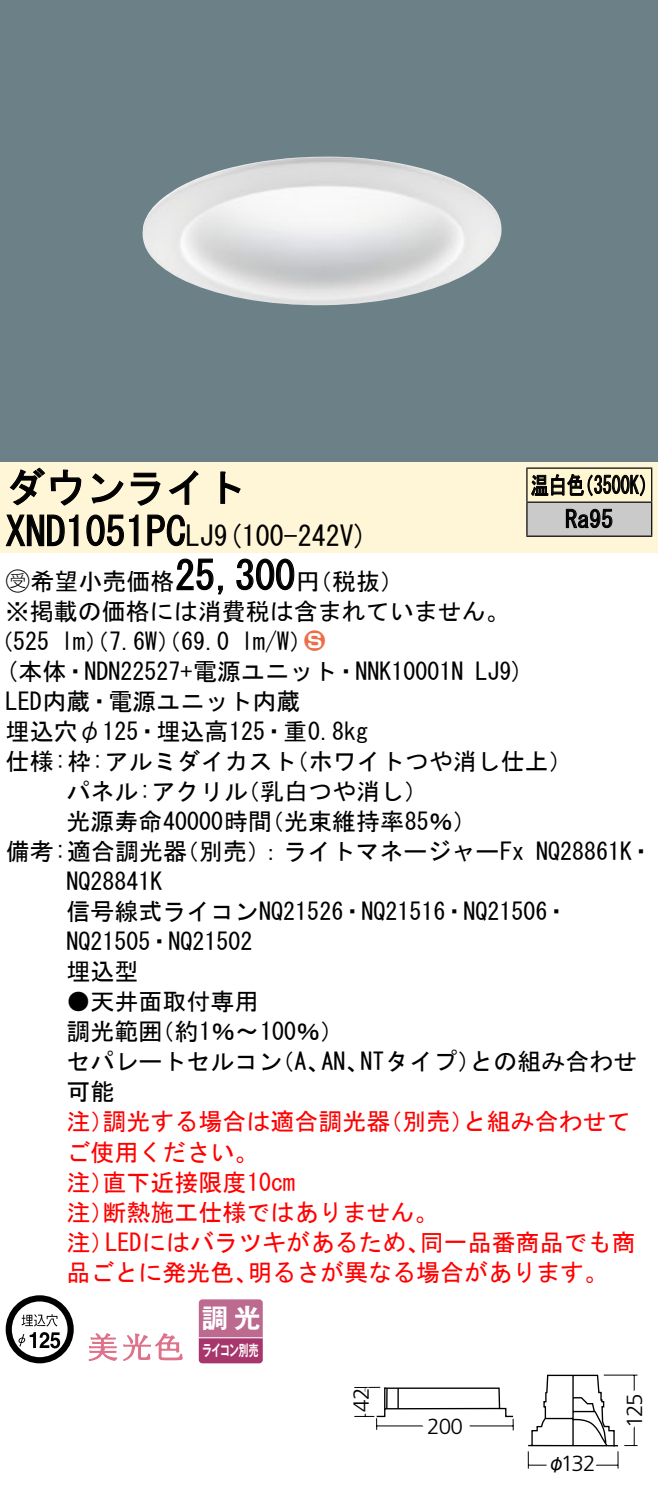
<style>
.page{position:relative;width:658px;height:1493px;background:#fff}
.page>*{position:absolute;margin:0;border:0;box-sizing:border-box;transform-origin:0 0}
.t1{font:40px "MS Gothic";color:#000}
.t2{font:28px "MS Gothic";color:#000}
.t3{font:26.4px "Gothic MB101 Pro De Bold 90 pv RKSJ H";color:#fff}
.t4{font:24px/30px "MS Gothic";color:#000}
.t5{font:24px/30px "MS Gothic";color:#f00}
.t6{font:24px/34px "MS Gothic";color:#000;scale:.75 1}
.t7{font:24px "Ford Classification 1";color:#ed6d48}
.t8{font:300 22px "Frutiger LT Std";letter-spacing:-.04em;color:#000}
.t9{font:18px "Gothic MB101 Pro Regular 90 pv RKSJ H";color:#000}
.t10{font:15.2px "Gothic MB101 Pro De Bold 90 pv RKSJ H";letter-spacing:-.05em;color:#fff;scale:.65 1}
.s1{font-size:28px}
.s2{font-family:"Ford Classification 1"}
.s3{color:#fff}
</style>
<div class="page">
<div style="left:0;top:0;width:658px;height:462px;background:#6c8087"></div>
<img style="left:142px;top:157px;width:359px;height:149px">
<div style="left:0;top:462px;width:658px;height:90px;background:#fff5d7"></div>
<svg style="left:9px;top:467px;width:73px;height:39px"></svg>
<svg style="left:91px;top:473px;width:33px;height:30px"></svg>
<svg style="left:130px;top:472px;width:30px;height:34px"></svg>
<svg style="left:168px;top:470px;width:30px;height:35px"></svg>
<svg style="left:220px;top:471px;width:21px;height:33px"></svg>
<svg style="left:5px;top:514px;width:74px;height:32px"></svg>
<svg style="left:86px;top:514px;width:53px;height:32px"></svg>
<svg style="left:147px;top:514px;width:39px;height:32px"></svg>
<svg style="left:176px;top:558px;width:47px;height:37px"></svg>
<svg style="left:236px;top:558px;width:59px;height:32px"></svg>
<svg style="left:6px;top:1295px;width:68px;height:68px"></svg>
<svg style="left:88px;top:1333px;width:95px;height:28px"></svg>
<svg style="left:198px;top:1299px;width:64px;height:64px;background:#b55984"></svg>
<hr style="left:199px;top:1336px;width:63px;height:2px;background:#fff">
<div style="left:527px;top:468px;width:124px;height:34px;background:#fff6d2"></div>
<div style="left:527px;top:502px;width:124px;height:34px;background:#cacaca"></div>
<hr style="left:526px;top:467px;width:126px;height:2px;background:#000">
<hr style="left:526px;top:468px;width:1px;height:33px;background:#000">
<hr style="left:651px;top:468px;width:1px;height:33px;background:#000">
<hr style="left:526px;top:501px;width:126px;height:2px;background:#000">
<hr style="left:526px;top:502px;width:1px;height:33px;background:#000">
<hr style="left:651px;top:502px;width:1px;height:33px;background:#000">
<hr style="left:526px;top:535px;width:126px;height:2px;background:#000">
<svg style="left:531px;top:474px;width:114px;height:23px"></svg>
<svg style="left:565px;top:508px;width:47px;height:20px"></svg>
<svg style="left:527px;top:1374px;width:111px;height:95px"></svg>
<svg style="left:354px;top:1386px;width:160px;height:45px"></svg>
<h1 class="t1" style="left:6px;top:467px;width:242px">ダウンライト</h1>
<p class="t2" style="left:214px;top:522px;width:155px">(9 100-242 (V</p>
<h1 class="t1" style="left:6px;top:511px;width:210px">XND1051PC<span class="s1">LJ</span></h1>
<h1 class="t1" style="left:175px;top:555px;width:121px">25,300</h1>
<p class="t4" style="left:6px;top:566px;width:505px"><span class="s2">B</span>希望小売価格<br>※掲載の価格には消費税は含まれていません。</p>
<p class="t7" style="left:304px;top:629px;width:22px">2<span class="s3">3</span></p>
<p class="t4" style="left:296px;top:566px;width:109px">（円税抜(</p>
<p class="t4" style="left:241px;top:626px;width:73px">l m (W/</p>
<p class="t4" style="left:-11px;top:626px;width:62px">（525</p>
<p class="t4" style="left:61px;top:626px;width:170px">lm）（7.6 ）（W 69.0</p>
<p class="t6" style="left:565px;top:468px;width:65px;text-indent:-34px">温白色<br>Ra95</p>
<p class="t6" style="left:575px;top:468px;width:109px">（3500 (K</p>
<p class="t4" style="left:6px;top:656px;width:459px">(本体・NDN22527+電源ユニット・NNK10001N</p>
<p class="t4" style="left:6px;top:686px;width:296px">LED内蔵・電源ユニット内蔵</p>
<p class="t4" style="left:6px;top:716px;width:364px">埋込穴φ125・埋込高125・重0.8kg</p>
<p class="t4" style="left:285px;top:746px;width:290px">（ホワイトつや消し仕上(</p>
<p class="t4" style="left:475px;top:656px;width:50px">LJ (9</p>
<p class="t4" style="left:236px;top:746px;width:194px;text-indent:-230px">仕様枠: :アルミダイカスト<br>（乳白つや消し(</p>
<p class="t4" style="left:66px;top:776px;width:183px">パネル:アクリル</p>
<p class="t4" style="left:66px;top:806px;width:207px">光源寿命40000時間</p>
<p class="t4" style="left:260px;top:806px;width:218px">（光束維持率85％(</p>
<p class="t4" style="left:175px;top:836px;width:350px">（別売：）ライトマネージャーFx</p>
<p class="t4" style="left:66px;top:836px;width:503px;text-indent:-61px">備考:適合調光器<br>NQ28841K<br>信号線式ライコンNQ21526・NQ21516・NQ21506・<br>NQ21505・NQ21502<br>埋込型</p>
<p class="t4" style="left:150px;top:986px;width:195px;text-indent:-84px">●天井面取付専用<br>（約1％〜100％(</p>
<p class="t4" style="left:536px;top:836px;width:118px">NQ28861 ・K</p>
<p class="t4" style="left:66px;top:1016px;width:97px">調光範囲</p>
<p class="t4" style="left:360px;top:1046px;width:122px">NTタイプ）</p>
<p class="t4" style="left:66px;top:1046px;width:217px">セパレートセルコン可能</p>
<p class="t4" style="left:270px;top:1046px;width:61px">（、A</p>
<p class="t4" style="left:321px;top:1046px;width:49px">AN、</p>
<p class="t4" style="left:469px;top:1046px;width:169px">との組み合わせ</p>
<p class="t5" style="left:102px;top:1106px;width:289px">調光する場合は適合調光器</p>
<p class="t5" style="left:378px;top:1106px;width:97px">（別売）</p>
<p class="t5" style="left:66px;top:1106px;width:49px">注）</p>
<p class="t5" style="left:66px;top:1136px;width:193px">ご使用ください。</p>
<p class="t5" style="left:102px;top:1166px;width:194px">直下近接限度10cm</p>
<p class="t5" style="left:102px;top:1166px;width:337px;text-indent:-36px">注）<br>断熱施工仕様ではありません。</p>
<p class="t5" style="left:66px;top:1196px;width:49px">注）</p>
<p class="t5" style="left:462px;top:1106px;width:169px">と組み合わせて</p>
<p class="t5" style="left:66px;top:1226px;width:49px">注）</p>
<p class="t5" style="left:105px;top:1226px;width:326px">LEDにはバラツキがあるため、</p>
<p class="t5" style="left:420px;top:1226px;width:217px">同一品番商品でも商</p>
<p class="t5" style="left:66px;top:1256px;width:193px">品ごとに発光色、</p>
<p class="t5" style="left:248px;top:1256px;width:362px">明るさが異なる場合があります。</p>
<p class="t3" style="left:202px;top:1296px;width:60px">調光</p>
<p class="t10" style="left:202px;top:1337px;width:88px">ライコン別売</p>
<p class="t8" style="left:348px;top:1412px;width:26px;rotate:-90deg">42</p>
<p class="t8" style="left:427px;top:1414px;width:37px">200</p>
<p class="t8" style="left:560px;top:1450px;width:36px">132</p>
<p class="t9" style="left:547px;top:1448px;width:19px">φ</p>
<p class="t8" style="left:622px;top:1427px;width:36px;rotate:-90deg">125</p>
</div>
